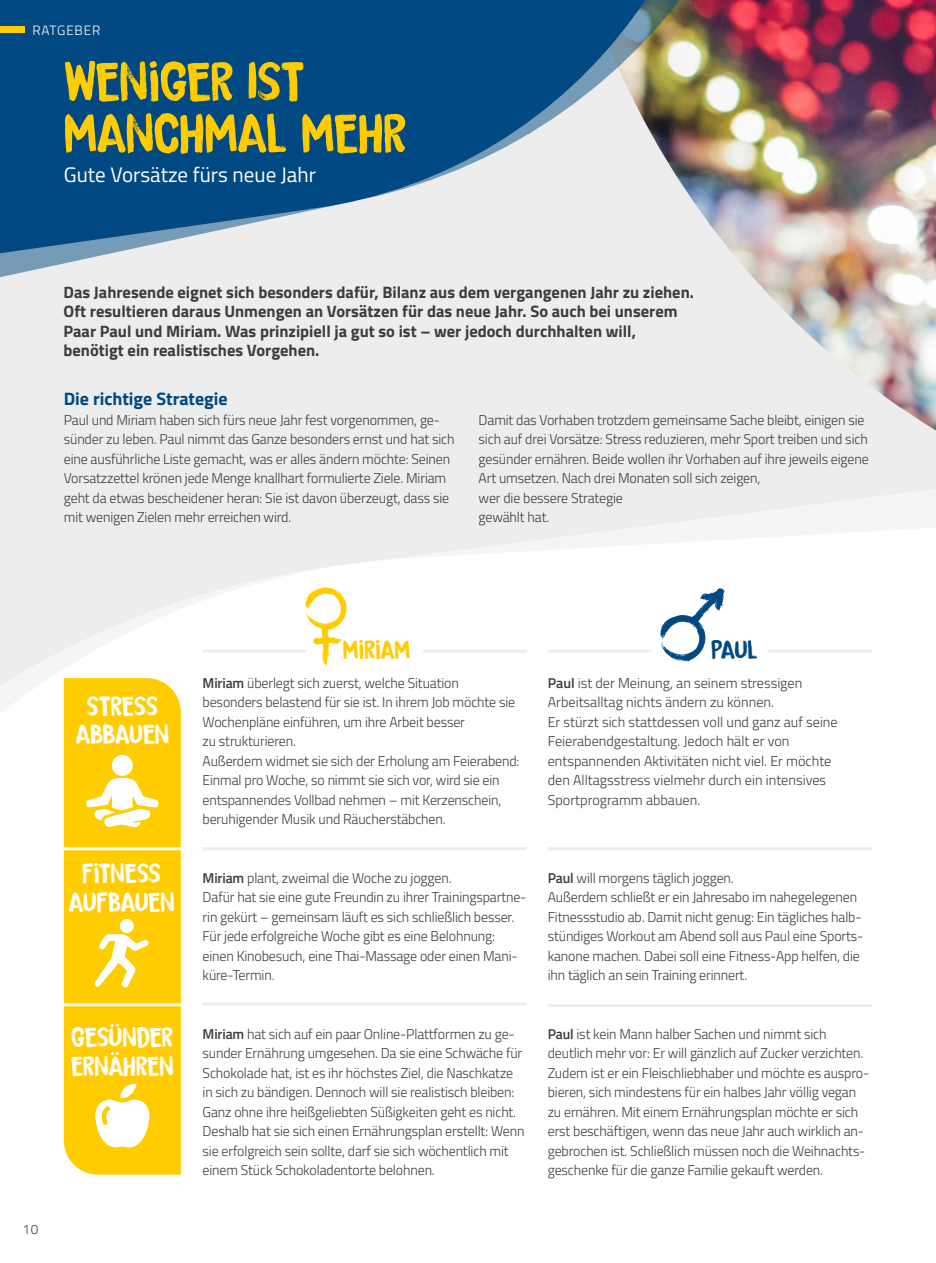
<style>
.page{position:relative;width:936px;height:1263px;background:#fff}
.page>*{position:absolute;margin:0;border:0;box-sizing:border-box;transform-origin:0 0}
.t1{font:57px/51.8px "Brushzilla";letter-spacing:-.015em;color:#fc0}
.t2{font:28.5px/28.5px "Brushzilla";letter-spacing:-.015em;color:#fff;text-align:center}
.t3{font:27px "Brushzilla";color:#fc0}
.t4{font:27px "Brushzilla";color:#004982}
.t5{font:21px "Titillium Web";color:#fff}
.t6{font:700 18px "Titillium Web";color:#004982}
.t7{font:700 16.5px/19.5px "Titillium Web";color:#3c3c3b}
.t8{font:300 14.25px/19.5px "Titillium Web";letter-spacing:-.01em;color:#3c3c3b}
.t9{font:300 13.5px "Titillium Web";letter-spacing:.06em;color:#fff}
.t10{font:300 13.5px "Titillium Web";color:#3c3c3b}
.s1{font-weight:600}
</style>
<div class="page">
<div style="left:0;top:0;width:935px;height:1263px;background:#ededed"></div>
<div style="left:0;top:552px;width:935px;height:711px;background:#fff"></div>
<svg style="left:508px;top:527px;width:427px;height:90px;fill:#fff"></svg>
<img style="left:790px;top:0;width:145px;height:430px">
<img style="left:753px;top:0;width:100px;height:316px">
<svg style="left:0;top:0;width:763px;height:277px;fill:#004982"></svg>
<div style="left:798px;top:959px;width:137px;height:304px;background:#fff"></div>
<div style="left:0;top:27px;width:25px;height:6px;background:#fc0"></div>
<div style="left:64px;top:678px;width:117px;height:496px;background:#fc0"></div>
<hr style="left:547px;top:847px;width:325px;height:3px;background:#ededed">
<hr style="left:202px;top:847px;width:324px;height:3px;background:#ededed">
<hr style="left:59px;top:847px;width:126px;height:3px;background:#fff">
<div style="left:112px;top:755px;width:21px;height:21px;background:#fff;border-radius:50%"></div>
<svg style="left:86px;top:778px;width:73px;height:50px;background:#ffe682"></svg>
<svg style="left:94px;top:919px;width:55px;height:68px;background:#ffdc54"></svg>
<svg style="left:94px;top:1082px;width:56px;height:71px;background:#ffe88d"></svg>
<hr style="left:547px;top:1004px;width:325px;height:3px;background:#ededed">
<hr style="left:202px;top:1002px;width:324px;height:3px;background:#ededed">
<hr style="left:59px;top:1003px;width:126px;height:3px;background:#fff">
<svg style="left:305px;top:587px;width:41px;height:81px;background:#fef1bb"></svg>
<hr style="left:202px;top:650px;width:104px;height:2px;background:#ededed">
<hr style="left:423px;top:650px;width:103px;height:2px;background:#ededed">
<svg style="left:660px;top:588px;width:65px;height:74px;background:#c5d6e2"></svg>
<hr style="left:547px;top:650px;width:104px;height:2px;background:#ededed">
<hr style="left:768px;top:650px;width:104px;height:2px;background:#ededed">
<p class="t9" style="left:32px;top:20px;width:69px">RATGEBER</p>
<h1 class="t1" style="left:64px;top:55px;width:344px">WENiGER IST<br>MANCHMAL MEHR</h1>
<h3 class="t5" style="left:64px;top:160px;width:254px">Gute Vorsätze fürs neue Jahr</h3>
<p class="t7" style="left:64px;top:281px;width:632px">Das Jahresende eignet sich besonders dafür, Bilanz aus dem vergangenen Jahr zu ziehen.<br>Oft resultieren daraus Unmengen an Vorsätzen für das neue Jahr. So auch bei unserem Paar Paul und Miriam. Was prinzipiell ja gut so ist – wer jedoch durchhalten will, benötigt ein realistisches Vorgehen.</p>
<p class="t6" style="left:64px;top:385px;width:165px">Die richtige Strategie</p>
<p class="t8" style="left:64px;top:409px;width:392px">Paul und Miriam haben sich fürs neue Jahr fest vorgenommen, ge&shy;sünder zu leben. Paul nimmt das Ganze besonders ernst und hat sich eine ausführliche Liste gemacht, was er alles ändern möchte: Seinen Vorsatzzettel krönen jede Menge knallhart formulierte Ziele. Miriam geht da etwas bescheidener heran: Sie ist davon überzeugt, dass sie mit wenigen Zielen mehr erreichen wird.</p>
<p class="t8" style="left:478px;top:409px;width:391px">Damit das Vorhaben trotzdem gemeinsame Sache bleibt, einigen sie sich auf drei Vorsätze: Stress reduzieren, mehr Sport treiben und sich gesünder ernähren. Beide wollen ihr Vorhaben auf ihre jeweils eigene Art umsetzen. Nach drei Monaten soll sich zeigen,<br>wer die bessere Strategie<br>gewählt hat.</p>
<p class="t10" style="left:22px;top:1219px;width:17px">10</p>
<h2 class="t2" style="left:75px;top:691px;width:95px">STRESS<br>ABBAUEN</h2>
<h2 class="t2" style="left:68px;top:859px;width:108px">FiTNESS<br>AUFBAUEN</h2>
<h2 class="t2" style="left:71px;top:1023px;width:104px;text-align:left">GESÜNDER<br>ERNÄHREN</h2>
<h3 class="t3" style="left:343px;top:633px;width:69px">MiRiAM</h3>
<h3 class="t4" style="left:711px;top:633px;width:48px">PAUL</h3>
<p class="t8" style="left:202px;top:672px;width:318px"><span class="s1">Miriam</span> überlegt sich zuerst, welche Situation besonders belastend für sie ist. In ihrem Job möchte sie Wochenpläne einführen, um ihre Arbeit besser<br>zu strukturieren.<br>Außerdem widmet sie sich der Erholung am Feierabend:<br>Einmal pro Woche, so nimmt sie sich vor, wird sie ein entspannendes Vollbad nehmen – mit Kerzenschein, beruhigender Musik und Räucherstäbchen.</p>
<p class="t8" style="left:202px;top:867px;width:325px"><span class="s1">Miriam</span> plant, zweimal die Woche zu joggen.<br>Dafür hat sie eine gute Freundin zu ihrer Trainingspartne&shy;rin gekürt – gemeinsam läuft es sich schließlich besser.<br>Für jede erfolgreiche Woche gibt es eine Belohnung: einen Kinobesuch, eine Thai-Massage oder einen Mani&shy;küre-Termin.</p>
<p class="t8" style="left:202px;top:1023px;width:323px"><span class="s1">Miriam</span> hat sich auf ein paar Online-Plattformen zu ge&shy;sunder Ernährung umgesehen. Da sie eine Schwäche für Schokolade hat, ist es ihr höchstes Ziel, die Naschkatze in sich zu bändigen. Dennoch will sie realistisch bleiben:<br>Ganz ohne ihre heißgeliebten Süßigkeiten geht es nicht.<br>Deshalb hat sie sich einen Ernährungsplan erstellt: Wenn sie erfolgreich sein sollte, darf sie sich wöchentlich mit einem Stück Schokoladentorte belohnen.</p>
<p class="t8" style="left:547px;top:672px;width:291px"><span class="s1">Paul</span> ist der Meinung, an seinem stressigen Arbeitsalltag nichts ändern zu können.<br>Er stürzt sich stattdessen voll und ganz auf seine Feierabendgestaltung. Jedoch hält er von entspannenden Aktivitäten nicht viel. Er möchte den Alltagsstress vielmehr durch ein intensives Sportprogramm abbauen.</p>
<p class="t8" style="left:547px;top:867px;width:317px"><span class="s1">Paul</span> will morgens täglich joggen.<br>Außerdem schließt er ein Jahresabo im nahegelegenen Fitnessstudio ab. Damit nicht genug: Ein tägliches halb&shy;stündiges Workout am Abend soll aus Paul eine Sports&shy;kanone machen. Dabei soll eine Fitness-App helfen, die ihn täglich an sein Training erinnert.</p>
<p class="t8" style="left:547px;top:1023px;width:323px"><span class="s1">Paul</span> ist kein Mann halber Sachen und nimmt sich deutlich mehr vor: Er will gänzlich auf Zucker verzichten.<br>Zudem ist er ein Fleischliebhaber und möchte es auspro&shy;bieren, sich mindestens für ein halbes Jahr völlig vegan zu ernähren. Mit einem Ernährungsplan möchte er sich erst beschäftigen, wenn das neue Jahr auch wirklich an&shy;gebrochen ist. Schließlich müssen noch die Weihnachts&shy;geschenke für die ganze Familie gekauft werden.</p>
</div>
